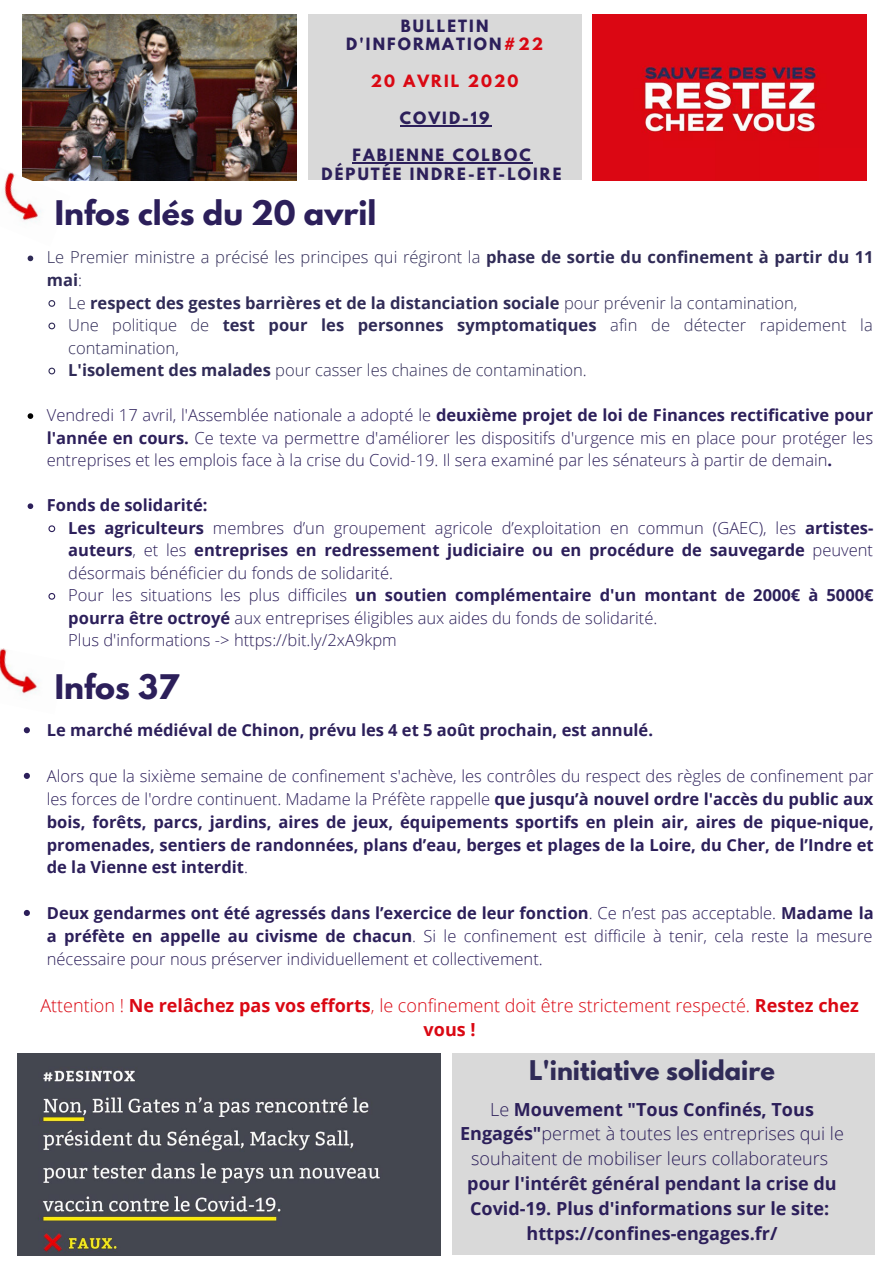
<style>
.page{position:relative;width:894px;height:1264px;background:#fff}
.page>*{position:absolute;margin:0;border:0;box-sizing:border-box;transform-origin:0 0}
.t1{font:700 30px "League Spartan";color:#2c1f5a}
.t2{font:700 24px "League Spartan";color:#302b57}
.t3{font:300 18px/24.9px "Open Sans";color:#2c1f5a;text-align:center}
.t4{font:700 18px/24.9px "Open Sans";color:#2c1f5a;text-align:center}
.t5{font:300 18px/24.3px "Open Sans";color:#da0813;text-align:center}
.t6{font:300 16.5px/22.5px "Open Sans";color:#2c1f5a;text-align:justify}
.t7{font:700 16.5px/22.8px "Open Sans";color:#2c1f5a;text-align:justify}
.t8{font:300 16.5px "Open Sans";color:#302b57}
.t9{font:700 16.5px "Open Sans";color:#302b57}
.t10{font:700 15px/18.6px "League Spartan";letter-spacing:.14em;color:#2c1f5a;text-align:center}
.t11{font:700 15px "League Spartan";letter-spacing:.14em;color:#da0813}
.s1{color:#da0813}
.s2{font-weight:700}
.s3{font-weight:300}
</style>
<div class="page">
<img style="left:18px;top:1053px;width:422px;height:201px">
<div style="left:451px;top:1053px;width:423px;height:201px;background:#d9d9d9"></div>
<img style="left:23px;top:15px;width:273px;height:165px">
<div style="left:308px;top:15px;width:273px;height:165px;background:#d9d9d9"></div>
<img style="left:592px;top:15px;width:274px;height:165px">
<img style="left:2px;top:168px;width:68px;height:54px">
<img style="left:0;top:648px;width:39px;height:46px">
<svg style="left:24px;top:727px;width:6px;height:6px"></svg>
<svg style="left:24px;top:772px;width:6px;height:7px"></svg>
<svg style="left:24px;top:909px;width:6px;height:7px"></svg>
<hr style="left:399px;top:125px;width:92px;height:1px;background:#2c1f5a">
<hr style="left:352px;top:162px;width:180px;height:1px;background:#2c1f5a">
<svg style="left:28px;top:255px;width:5px;height:6px"></svg>
<svg style="left:48px;top:300px;width:8px;height:7px"></svg>
<svg style="left:48px;top:322px;width:8px;height:8px"></svg>
<svg style="left:48px;top:367px;width:8px;height:8px"></svg>
<svg style="left:28px;top:413px;width:5px;height:6px"></svg>
<svg style="left:28px;top:503px;width:5px;height:6px"></svg>
<svg style="left:48px;top:525px;width:8px;height:8px"></svg>
<svg style="left:48px;top:593px;width:8px;height:7px"></svg>
<p class="t10" style="left:346px;top:18px;width:198px">BULLETIN<br>D'INFORMATION<span class="s1">#22</span></p>
<p class="t11" style="left:371px;top:74px;width:149px">20 AVRIL 2020</p>
<p class="t10" style="left:399px;top:111px;width:91px">COVID-19</p>
<p class="t10" style="left:321px;top:148px;width:241px">FABIENNE COLBOC<br>DÉPUTÉE INDRE-ET-LOIRE</p>
<h1 class="t1" style="left:55px;top:197px;width:323px">Infos clés du 20 avril</h1>
<p class="t8" style="left:47px;top:246px;width:828px">Le Premier ministre a précisé les principes qui régiront la <span class="s2">phase de sortie du confinement à partir du 11</span></p>
<p class="t9" style="left:47px;top:268px;width:37px">mai<span class="s3">:</span></p>
<p class="t9" style="left:68px;top:291px;width:730px"><span class="s3">Le</span> respect des gestes barrières et de la distanciation sociale <span class="s3">pour prévenir la contamination,</span></p>
<p class="t8" style="left:68px;top:313px;width:805px">Une politique de <span class="s2">test pour les personnes symptomatiques</span> afin de détecter rapidement la</p>
<p class="t8" style="left:68px;top:336px;width:112px">contamination,</p>
<p class="t8" style="left:68px;top:358px;width:519px"><span class="s2">L'isolement des malades</span> pour casser les chaines de contamination.</p>
<p class="t6" style="left:47px;top:403px;width:827px">Vendredi 17 avril, l'Assemblée nationale a adopté le <span class="s2">deuxième projet de loi de Finances rectificative pour l'année en cours.</span> Ce texte va permettre d'améliorer les dispositifs d'urgence mis en place pour protéger les entreprises et les emplois face à la crise du Covid-19. Il sera examiné par les sénateurs à partir de demain<span class="s2">.</span></p>
<p class="t6" style="left:68px;top:493px;width:806px;text-align:left;text-indent:-21px"><span class="s2">Fonds de solidarité:<br>Les agriculteurs</span> membres d’un groupement agricole d’exploitation en commun (GAEC), les <span class="s2">artistes&shy;auteurs</span>, et les <span class="s2">entreprises en redressement judiciaire ou en procédure de sauvegarde</span> peuvent désormais bénéficier du fonds de solidarité.<br>Pour les situations les plus difficiles <span class="s2">un soutien complémentaire d'un montant de 2000€ à 5000€ pourra être octroyé</span> aux entreprises éligibles aux aides du fonds de solidarité.<br>Plus d'informations -&gt; https://bit.ly/2xA9kpm</p>
<h1 class="t1" style="left:55px;top:672px;width:125px">Infos 37</h1>
<p class="t7" style="left:47px;top:718px;width:607px">Le marché médiéval de Chinon, prévu les 4 et 5 août prochain, est annulé.</p>
<p class="t7" style="left:47px;top:764px;width:828px"><span class="s3">Alors que la sixième semaine de confinement s'achève, les contrôles du respect des règles de confinement par les forces de l'ordre continuent. Madame la Préfète rappelle</span> que jusqu’à nouvel ordre l'accès du public aux bois, forêts, parcs, jardins, aires de jeux, équipements sportifs en plein air, aires de pique-nique, promenades, sentiers de randonnées, plans d’eau, berges et plages de la Loire, du Cher, de l’Indre et de la Vienne est interdit<span class="s3">.</span></p>
<p class="t6" style="left:47px;top:901px;width:828px"><span class="s2">Deux gendarmes ont été agressés dans l’exercice de leur fonction</span>. Ce n’est pas acceptable. <span class="s2">Madame la a préfète en appelle au civisme de chacun</span>. Si le confinement est difficile à tenir, cela reste la mesure nécessaire pour nous préserver individuellement et collectivement.</p>
<p class="t5" style="left:40px;top:992px;width:819px">Attention ! <span class="s2">Ne relâchez pas vos efforts</span>, le confinement doit être strictement respecté. <span class="s2">Restez chez vous !</span></p>
<h2 class="t2" style="left:529px;top:1057px;width:247px">L'initiative solidaire</h2>
<p class="t3" style="left:460px;top:1096px;width:385px">Le <span class="s2">Mouvement "Tous Confinés, Tous<br>Engagés"</span>permet à toutes les entreprises qui le souhaitent de mobiliser leurs collaborateurs</p>
<p class="t4" style="left:467px;top:1170px;width:371px">pour l'intérêt général pendant la crise du<br>Covid-19. Plus d'informations sur le site: https://confines-engages.fr/</p>
</div>
